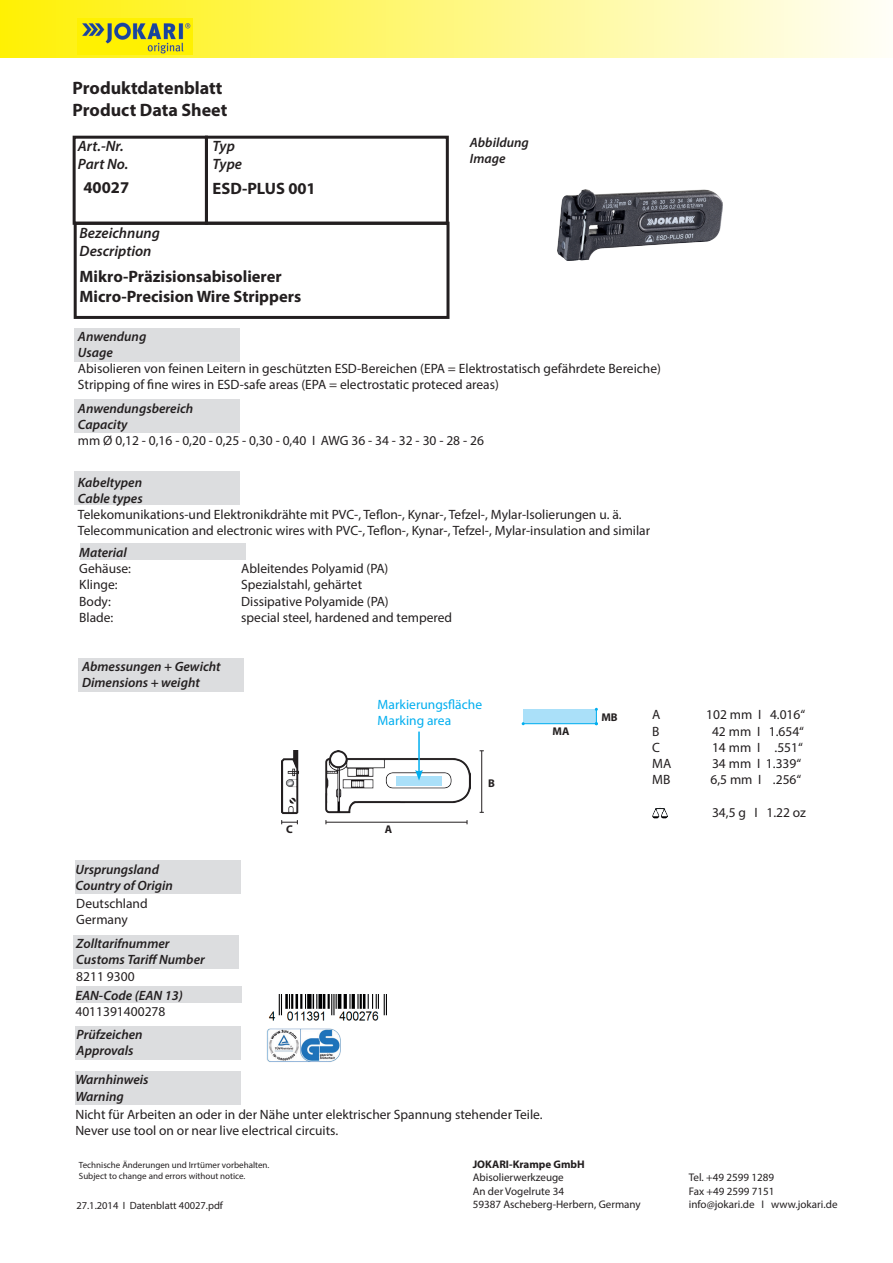
<style>
.page{position:relative;width:893px;height:1263px;background:#fff}
.page>*{position:absolute;margin:0;border:0;box-sizing:border-box;transform-origin:0 0}
.t1{font:700 18px/21.6px "Myriad Pro";color:#231f20}
.t2{font:700 16.5px/19.8px "Myriad Pro";color:#231f20}
.t3{font:italic 600 15px/18px "Myriad Pro";color:#231f20}
.t4{font:13.5px/16.2px "Myriad Pro";color:#231f20}
.t5{font:italic 600 13.5px/16.2px "Myriad Pro";color:#231f20}
.t6{font:13.5px/16.2px "Myriad Pro";color:#00aeef}
.t7{font:700 11.25px "Myriad Pro";color:#231f20}
.t8{font:11.1px "Myriad Pro";color:#231f20}
.t9{font:700 11.1px "Myriad Pro";color:#231f20}
.t10{font:10.5px "Myriad Pro";color:#231f20}
.t11{font:9px/10.8px "Myriad Pro";color:#231f20}
</style>
<div class="page">
<div style="left:74px;top:222px;width:375px;height:97px;border:3px solid #231f20"></div>
<div style="left:0;top:0;width:893px;height:58px;background:linear-gradient(to right,#fff101,#fffef9)"></div>
<img style="left:77px;top:19px;width:115px;height:35px">
<div style="left:73px;top:136px;width:135px;height:89px;border:3px solid #231f20"></div>
<div style="left:205px;top:136px;width:244px;height:89px;border:3px solid #231f20"></div>
<div style="left:76px;top:986px;width:166px;height:17px;background:#dcdddf"></div>
<div style="left:73px;top:935px;width:165px;height:34px;background:#dcdddf"></div>
<div style="left:75px;top:860px;width:166px;height:34px;background:#dcdddf"></div>
<div style="left:74px;top:471px;width:166px;height:34px;background:#dcdddf"></div>
<div style="left:74px;top:399px;width:166px;height:34px;background:#dcdddf"></div>
<div style="left:74px;top:328px;width:166px;height:34px;background:#dcdddf"></div>
<img style="left:268px;top:994px;width:119px;height:27px">
<img style="left:557px;top:189px;width:166px;height:72px">
<div style="left:81px;top:543px;width:165px;height:17px;background:#dcdddf"></div>
<img style="left:281px;top:750px;width:190px;height:65px">
<svg style="left:281px;top:820px;width:17px;height:4px"></svg>
<hr style="left:481px;top:751px;width:1px;height:61px;background:#231f20">
<hr style="left:326px;top:822px;width:141px;height:1px;background:#231f20">
<div style="left:78px;top:658px;width:165px;height:34px;background:#dcdddf"></div>
<div style="left:396px;top:776px;width:46px;height:9px;background:#aae0f9"></div>
<div style="left:523px;top:709px;width:74px;height:15px;background:#aae0f9"></div>
<hr style="left:418px;top:731px;width:2px;height:41px;background:#00aeef">
<svg style="left:415px;top:770px;width:8px;height:10px"></svg>
<hr style="left:523px;top:723px;width:73px;height:1px;background:#00aeef">
<svg style="left:595px;top:708px;width:3px;height:17px"></svg>
<div style="left:75px;top:1071px;width:166px;height:34px;background:#dcdddf"></div>
<div style="left:76px;top:1026px;width:165px;height:34px;background:#dcdddf"></div>
<img style="left:267px;top:1028px;width:67px;height:34px">
<img style="left:652px;top:808px;width:16px;height:10px">
<h1 class="t1" style="left:73px;top:77px;width:156px">Produktdatenblatt<br>Product Data Sheet</h1>
<p class="t3" style="left:78px;top:137px;width:52px">Art.-Nr.<br>Part No.</p>
<p class="t3" style="left:213px;top:137px;width:31px">Typ<br>Type</p>
<p class="t2" style="left:83px;top:177px;width:47px">40027</p>
<p class="t2" style="left:213px;top:178px;width:105px">ESD-PLUS 001</p>
<p class="t3" style="left:80px;top:224px;width:82px">Bezeichnung<br>Description</p>
<p class="t2" style="left:80px;top:266px;width:223px">Mikro-Präzisionsabisolierer<br>Micro-Precision Wire Strippers</p>
<p class="t5" style="left:470px;top:134px;width:60px">Abbildung<br>Image</p>
<p class="t5" style="left:78px;top:328px;width:70px">Anwendung<br>Usage</p>
<p class="t4" style="left:78px;top:360px;width:585px">Abisolieren von feinen Leitern in geschützten ESD-Bereichen (EPA = Elektrostatisch gefährdete Bereiche)<br>Stripping of fine wires in ESD-safe areas (EPA = electrostatic proteced areas)</p>
<p class="t5" style="left:78px;top:400px;width:117px">Anwendungsbereich<br>Capacity</p>
<p class="t4" style="left:78px;top:432px;width:407px">mm Ø 0,12 - 0,16 - 0,20 - 0,25 - 0,30 - 0,40 I AWG 36 - 34 - 32 - 30 - 28 - 26</p>
<p class="t5" style="left:78px;top:474px;width:66px">Kabeltypen<br>Cable types</p>
<p class="t4" style="left:78px;top:506px;width:574px">Telekomunikations-und Elektronikdrähte mit PVC-, Teflon-, Kynar-, Tefzel-, Mylar-Isolierungen u. ä.<br>Telecommunication and electronic wires with PVC-, Teflon-, Kynar-, Tefzel-, Mylar-insulation and similar</p>
<p class="t5" style="left:79px;top:544px;width:49px">Material</p>
<p class="t4" style="left:79px;top:560px;width:53px">Gehäuse:</p>
<p class="t4" style="left:241px;top:560px;width:149px">Ableitendes Polyamid (PA)</p>
<p class="t4" style="left:79px;top:576px;width:40px">Klinge:</p>
<p class="t4" style="left:241px;top:576px;width:122px">Spezialstahl, gehärtet</p>
<p class="t4" style="left:79px;top:593px;width:33px">Body:</p>
<p class="t4" style="left:241px;top:593px;width:149px">Dissipative Polyamide (PA)</p>
<p class="t4" style="left:79px;top:609px;width:36px">Blade:</p>
<p class="t4" style="left:241px;top:609px;width:212px">special steel, hardened and tempered</p>
<p class="t5" style="left:82px;top:658px;width:140px">Abmessungen + Gewicht<br>Dimensions + weight</p>
<p class="t6" style="left:378px;top:696px;width:106px">Markierungsfläche<br>Marking area</p>
<p class="t7" style="left:553px;top:724px;width:18px">MA</p>
<p class="t5" style="left:75px;top:861px;width:99px">Ursprungsland<br>Country of Origin</p>
<p class="t4" style="left:76px;top:895px;width:73px">Deutschland<br>Germany</p>
<p class="t5" style="left:76px;top:935px;width:130px">Zolltarifnummer<br>Customs Tariff Number</p>
<p class="t4" style="left:76px;top:968px;width:60px">8211 9300</p>
<p class="t5" style="left:75px;top:986px;width:109px">EAN-Code (EAN 13)</p>
<p class="t4" style="left:75px;top:1003px;width:92px">4011391400278</p>
<p class="t5" style="left:77px;top:1025px;width:68px">Prüfzeichen<br>Approvals</p>
<p class="t7" style="left:286px;top:822px;width:8px">C</p>
<p class="t7" style="left:385px;top:822px;width:9px">A</p>
<p class="t7" style="left:488px;top:776px;width:8px">B</p>
<p class="t5" style="left:75px;top:1071px;width:75px">Warnhinweis<br>Warning</p>
<p class="t4" style="left:75px;top:1106px;width:469px">Nicht für Arbeiten an oder in der Nähe unter elektrischer Spannung stehender Teile.<br>Never use tool on or near live electrical circuits.</p>
<p class="t7" style="left:601px;top:710px;width:18px">MB</p>
<p class="t4" style="left:652px;top:706px;width:10px">A</p>
<p class="t4" style="left:706px;top:706px;width:100px">102 mm I 4.016“</p>
<p class="t4" style="left:652px;top:723px;width:9px">B</p>
<p class="t4" style="left:712px;top:723px;width:94px">42 mm I 1.654“</p>
<p class="t4" style="left:652px;top:739px;width:9px">C</p>
<p class="t4" style="left:712px;top:739px;width:92px">14 mm I .551“</p>
<p class="t4" style="left:652px;top:755px;width:20px">MA</p>
<p class="t4" style="left:712px;top:755px;width:91px">34 mm I 1.339“</p>
<p class="t4" style="left:652px;top:771px;width:20px">MB</p>
<p class="t4" style="left:710px;top:771px;width:92px">6,5 mm I .256“</p>
<p class="t4" style="left:712px;top:804px;width:95px">34,5 g I 1.22 oz</p>
<p class="t11" style="left:79px;top:1159px;width:192px">Technische Änderungen und Irrtümer vorbehalten.<br>Subject to change and errors without notice.</p>
<p class="t10" style="left:76px;top:1199px;width:148px">27.1.2014 I Datenblatt 40027.pdf</p>
<p class="t9" style="left:473px;top:1157px;width:114px">JOKARI-Krampe GmbH</p>
<p class="t8" style="left:473px;top:1171px;width:93px">Abisolierwerkzeuge</p>
<p class="t8" style="left:689px;top:1171px;width:87px">Tel. +49 2599 1289</p>
<p class="t8" style="left:473px;top:1184px;width:93px">An der Vogelrute 34</p>
<p class="t8" style="left:689px;top:1184px;width:87px">Fax +49 2599 7151</p>
<p class="t8" style="left:473px;top:1197px;width:170px">59387 Ascheberg-Herbern, Germany</p>
<p class="t8" style="left:689px;top:1197px;width:150px">info@jokari.de I www.jokari.de</p>
</div>
